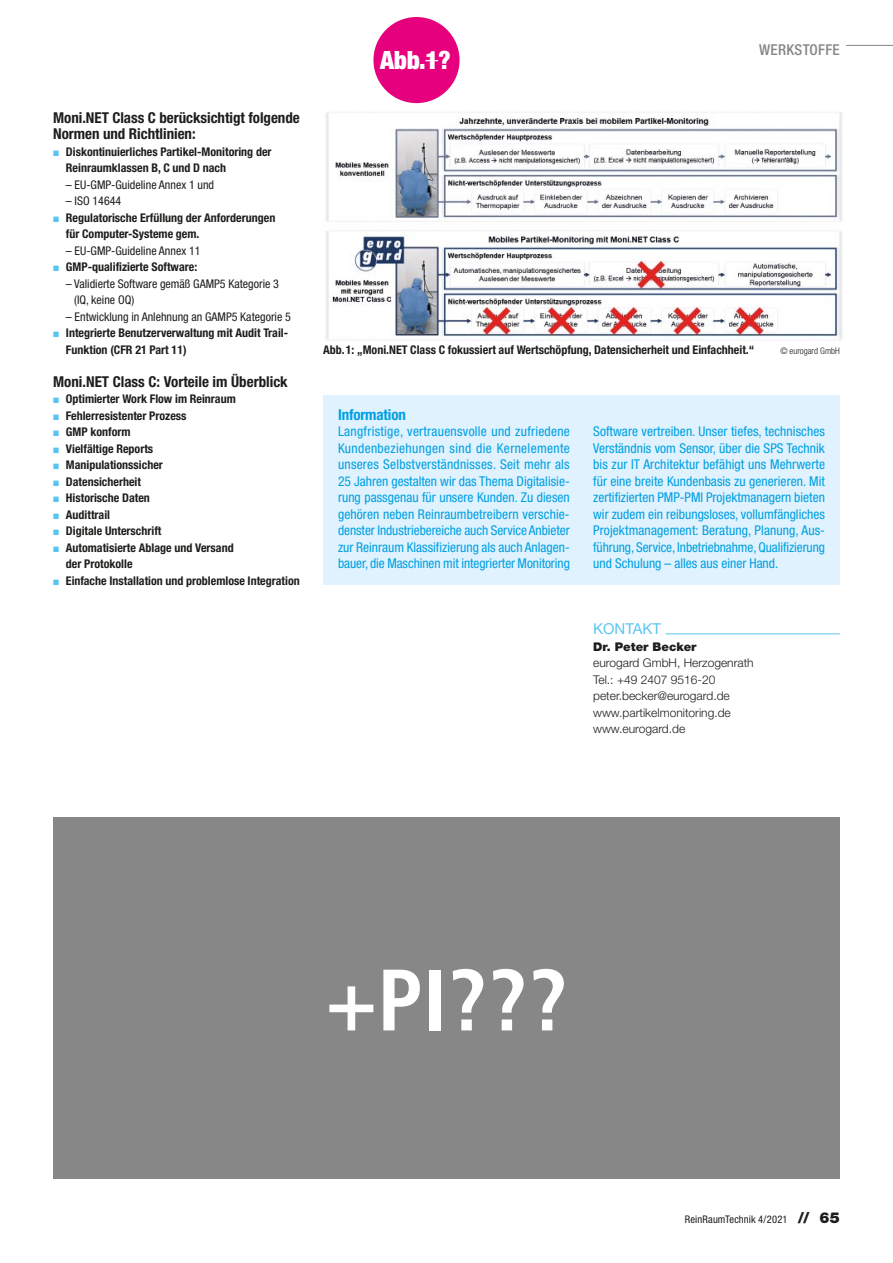
<style>
.page{position:relative;width:893px;height:1263px;background:#fff}
.page>*{position:absolute;margin:0;border:0;box-sizing:border-box;transform-origin:0 0}
.t1{font:700 condensed 87px "Frutiger LT Std";color:#fff}
.t2{font:900 condensed 25.2px "Helvetica Neue LT Std";color:#fff}
.t3{font:700 condensed 15px/16.5px "Helvetica Neue LT Std";letter-spacing:-.005em;color:#1d1d1b}
.t4{font:700 condensed 15px "Helvetica Neue LT Std";letter-spacing:-.01em;color:#009fe3}
.t5{font:500 condensed 15px "Helvetica Neue LT Std";letter-spacing:.02em;color:#878787}
.t6{font:15px "Helvetica Neue LT Std";color:#5bc5f2}
.t7{font:condensed 13.5px/16.5px "Helvetica Neue LT Std";letter-spacing:-.005em;color:#009fe3;text-align:justify}
.t8{font:700 condensed 12px/16.5px "Helvetica Neue LT Std";color:#1d1d1b}
.t9{font:condensed 12px/16.5px "Helvetica Neue LT Std";color:#1d1d1b}
.t10{font:300 12px/16.5px "Helvetica Neue LT Std";color:#1d1d1b}
.t11{font:900 12px "Helvetica Neue LT Std";color:#1d1d1b}
.t12{font:condensed 10.5px "Helvetica Neue LT Std";letter-spacing:.01em;color:#1d1d1b}
.t13{font:300 condensed 9px "Helvetica Neue LT Std";color:#1d1d1b}
.s1{color:#5bc5f2}
.s2{font-weight:400}
.s3{font-weight:900;font-stretch:normal;font-size:15px}
</style>
<div class="page">
<hr style="left:665px;top:633px;width:175px;height:1px;background:#5bc5f2">
<img style="left:326px;top:112px;width:516px;height:229px">
<div style="left:53px;top:817px;width:787px;height:362px;background:#878787"></div>
<div style="left:323px;top:395px;width:517px;height:190px;background:#dff2fd"></div>
<div style="left:373px;top:17px;width:87px;height:86px;background:#e6007d;border-radius:50%"></div>
<svg style="left:425px;top:60px;width:13px;height:1px"></svg>
<hr style="left:846px;top:45px;width:47px;height:1px;background:#878787">
<p class="t3" style="left:53px;top:109px;width:248px">Moni.NET Class C berücksichtigt folgende<br>Normen und Richtlinien:</p>
<p class="t8" style="left:66px;top:143px;width:207px;text-indent:-13px"><span class="s1">◾</span> Diskontinuierliches Partikel-Monitoring der<br>Reinraumklassen B, C und D nach</p>
<p class="t9" style="left:66px;top:176px;width:150px">– EU-GMP-Guideline Annex 1 und</p>
<p class="t9" style="left:66px;top:193px;width:57px">– ISO 14644</p>
<p class="t8" style="left:53px;top:209px;width:224px"><span class="s1">◾</span> Regulatorische Erfüllung der Anforderungen</p>
<p class="t8" style="left:66px;top:226px;width:135px">für Computer-Systeme gem.</p>
<p class="t8" style="left:53px;top:242px;width:149px;text-align:right"><span class="s2">– EU-GMP-Guideline Annex 11<br></span><span class="s1">◾</span> GMP-qualifizierte Software:</p>
<p class="t9" style="left:74px;top:275px;width:206px;text-indent:-8px">– Validierte Software gemäß GAMP5 Kategorie 3 (IQ, keine OQ)</p>
<p class="t9" style="left:66px;top:308px;width:226px">– Entwicklung in Anlehnung an GAMP5 Kategorie 5</p>
<p class="t8" style="left:53px;top:325px;width:237px"><span class="s1">◾</span> Integrierte Benutzerverwaltung mit Audit Trail-</p>
<p class="t8" style="left:66px;top:341px;width:122px">Funktion (CFR 21 Part 11)</p>
<p class="t3" style="left:53px;top:373px;width:236px">Moni.NET Class C: Vorteile im Überblick</p>
<p class="t8" style="left:53px;top:391px;width:184px"><span class="s1">◾</span> Optimierter Work Flow im Reinraum</p>
<p class="t8" style="left:53px;top:407px;width:135px"><span class="s1">◾</span> Fehlerresistenter Prozess</p>
<p class="t8" style="left:53px;top:424px;width:79px"><span class="s1">◾</span> GMP konform</p>
<p class="t8" style="left:53px;top:440px;width:102px"><span class="s1">◾</span> Vielfältige Reports</p>
<p class="t8" style="left:53px;top:457px;width:111px"><span class="s1">◾</span> Manipulationssicher</p>
<p class="t8" style="left:53px;top:473px;width:89px"><span class="s1">◾</span> Datensicherheit</p>
<p class="t8" style="left:53px;top:490px;width:98px"><span class="s1">◾</span> Historische Daten</p>
<p class="t8" style="left:53px;top:506px;width:58px"><span class="s1">◾</span> Audittrail</p>
<p class="t8" style="left:53px;top:523px;width:110px"><span class="s1">◾</span> Digitale Unterschrift</p>
<p class="t8" style="left:53px;top:539px;width:182px"><span class="s1">◾</span> Automatisierte Ablage und Versand</p>
<p class="t8" style="left:66px;top:556px;width:68px">der Protokolle</p>
<p class="t8" style="left:53px;top:572px;width:248px"><span class="s1">◾</span> Einfache Installation und problemlose Integration</p>
<h2 class="t2" style="left:380px;top:45px;width:72px">Abb.1?</h2>
<p class="t5" style="left:759px;top:41px;width:82px">WERKSTOFFE</p>
<p class="t8" style="left:323px;top:341px;width:433px">Abb.1: „Moni.NET Class C fokussiert auf Wertschöpfung, Datensicherheit und Einfachheit.“</p>
<p class="t13" style="left:780px;top:345px;width:61px">© eurogard GmbH</p>
<p class="t4" style="left:338px;top:405px;width:69px">Information</p>
<p class="t7" style="left:338px;top:423px;width:233px">Langfristige, vertrauensvolle und zufriedene Kundenbeziehungen sind die Kernelemente unseres Selbstverständnisses. Seit mehr als 25 Jahren gestalten wir das Thema Digitalisie&shy;rung passgenau für unsere Kunden. Zu diesen gehören neben Reinraumbetreibern verschie&shy;denster Industriebereiche auch Service Anbieter zur Reinraum Klassifizierung als auch Anlagen&shy;bauer, die Maschinen mit integrierter Monitoring</p>
<p class="t7" style="left:593px;top:423px;width:233px">Software vertreiben. Unser tiefes, technisches Verständnis vom Sensor, über die SPS Technik bis zur IT Architektur befähigt uns Mehrwerte für eine breite Kundenbasis zu generieren. Mit zertifizierten PMP-PMI Projektmanagern bieten wir zudem ein reibungsloses, vollumfängliches Projektmanagement: Beratung, Planung, Aus&shy;führung, Service, Inbetriebnahme, Qualifizierung und Schulung – alles aus einer Hand.</p>
<p class="t6" style="left:593px;top:620px;width:69px">KONTAKT</p>
<p class="t11" style="left:593px;top:639px;width:105px">Dr. Peter Becker</p>
<p class="t10" style="left:593px;top:655px;width:162px">eurogard GmbH, Herzogenrath<br>Tel.: +49 2407 9516-20 peter.becker@eurogard.de www.partikelmonitoring.de www.eurogard.de</p>
<h1 class="t1" style="left:325px;top:949px;width:244px">+PI???</h1>
<p class="t12" style="left:685px;top:1213px;width:156px">ReinRaumTechnik 4/2021 <span class="s3">// 65</span></p>
</div>
